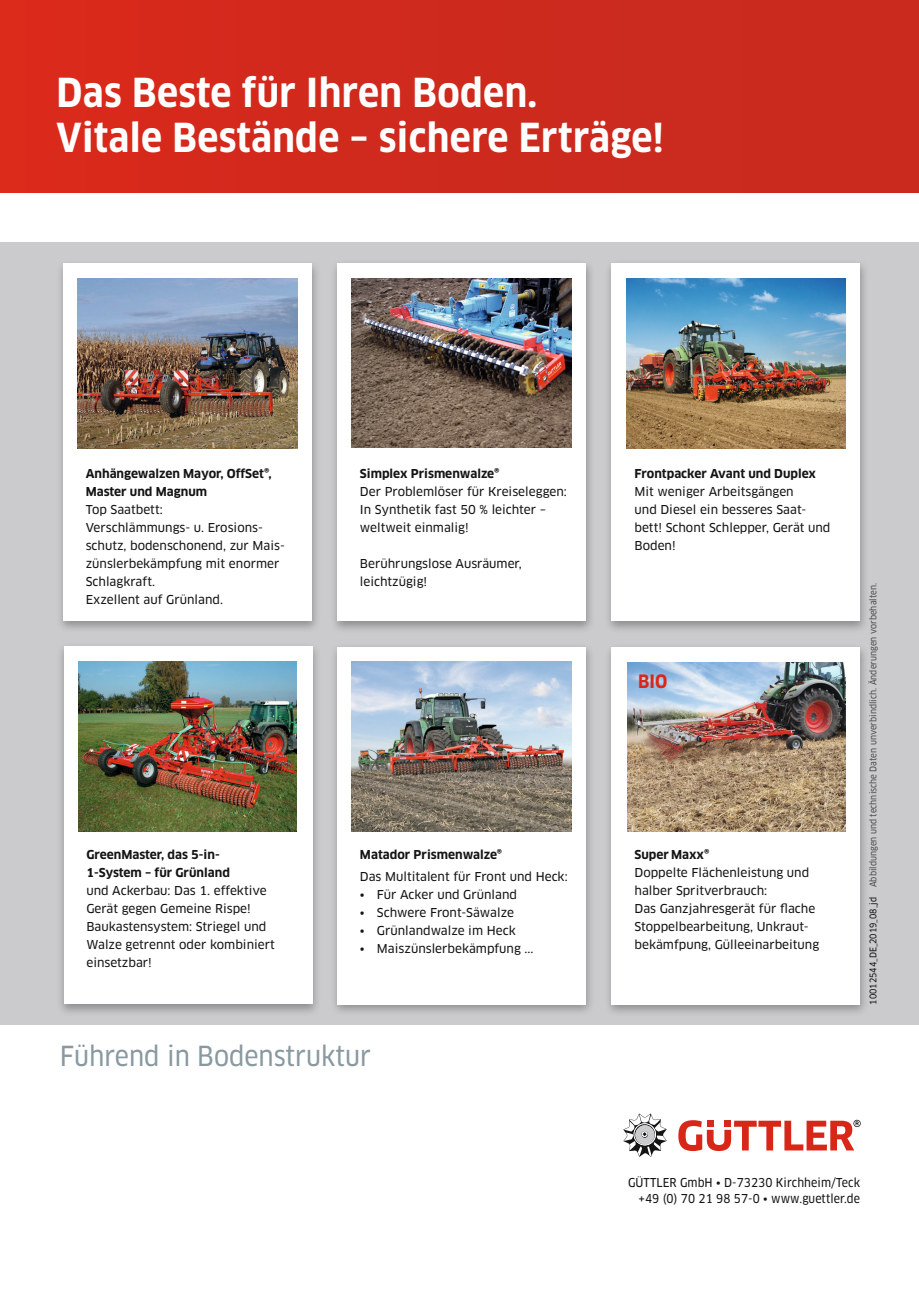
<style>
.page{position:relative;width:919px;height:1289px;background:#fff}
.page>*{position:absolute;margin:0;border:0;box-sizing:border-box;transform-origin:0 0}
.t1{font:700 39px/45px "Clan Pro Narr";letter-spacing:.01em;color:#fff}
.t2{font:27px "Clan Pro Narr News";color:#8999a0}
.t3{font:700 18px "Clan Pro Narr";color:#d82718}
.t4{font:12px/18px "Clan Pro News";color:#131413}
.t5{font:700 12px/18px "Clan Pro";color:#131413}
.t6{font:12px/16.5px "Clan Pro Narr News";letter-spacing:.005em;color:#131413;text-align:right}
.t7{font:9px "Clan Pro Narr News";color:#4d4d4c}
.s1{color:#131413}
</style>
<div class="page">
<div style="left:0;top:243px;width:918px;height:782px;background:#cbcacd"></div>
<div style="left:0;top:0;width:918px;height:193px;background:linear-gradient(to right,#d9291b,#c62a1f)"></div>
<div style="left:56px;top:259px;width:265px;height:374px;background:#131413;opacity:.33"></div>
<div style="left:63px;top:263px;width:248px;height:358px;background:#fff"></div>
<div style="left:330px;top:259px;width:265px;height:374px;background:#131413;opacity:.33"></div>
<div style="left:337px;top:263px;width:248px;height:358px;background:#fff"></div>
<div style="left:604px;top:259px;width:265px;height:374px;background:#131413;opacity:.33"></div>
<div style="left:611px;top:263px;width:249px;height:358px;background:#fff"></div>
<div style="left:330px;top:642px;width:265px;height:374px;background:#131413;opacity:.33"></div>
<div style="left:337px;top:646px;width:248px;height:358px;background:#fff"></div>
<div style="left:604px;top:642px;width:265px;height:374px;background:#131413;opacity:.33"></div>
<div style="left:611px;top:646px;width:249px;height:358px;background:#fff"></div>
<img style="left:78px;top:279px;width:219px;height:169px">
<img style="left:352px;top:278px;width:219px;height:169px">
<img style="left:626px;top:278px;width:219px;height:170px">
<img style="left:627px;top:662px;width:218px;height:169px">
<img style="left:352px;top:661px;width:219px;height:170px">
<svg style="left:623px;top:1113px;width:43px;height:43px"></svg>
<svg style="left:678px;top:1119px;width:182px;height:31px"></svg>
<div style="left:56px;top:642px;width:266px;height:374px;background:#131413;opacity:.33"></div>
<div style="left:64px;top:646px;width:248px;height:357px;background:#fff"></div>
<img style="left:78px;top:661px;width:219px;height:170px">
<h1 class="t1" style="left:56px;top:71px;width:608px">Das Beste für Ihren Boden.<br>Vitale Bestände – sichere Erträge!</h1>
<p class="t5" style="left:86px;top:464px;width:187px">Anhängewalzen Mayor, OffSet®,<br>Master und Magnum</p>
<p class="t4" style="left:86px;top:500px;width:201px">Top Saatbett:<br>Verschlämmungs- u. Erosions&shy;schutz, bodenschonend, zur Mais&shy;zünslerbekämpfung mit enormer<br>Schlagkraft.<br>Exzellent auf Grünland.</p>
<p class="t5" style="left:360px;top:464px;width:141px">Simplex Prismenwalze®</p>
<p class="t4" style="left:360px;top:482px;width:208px">Der Problemlöser für Kreiseleggen:<br>In Synthetik fast 50 % leichter – weltweit einmalig!</p>
<p class="t4" style="left:360px;top:554px;width:163px">Berührungslose Ausräumer, leichtzügig!</p>
<p class="t5" style="left:86px;top:845px;width:145px">GreenMaster, das 5-in-<br>1-System – für Grünland</p>
<p class="t4" style="left:86px;top:881px;width:190px">und Ackerbau: Das 1. effektive<br>Gerät gegen Gemeine Rispe!<br>Baukastensystem: Striegel und<br>Walze getrennt oder kombiniert einsetzbar!</p>
<p class="t5" style="left:360px;top:846px;width:144px">Matador Prismenwalze®</p>
<p class="t4" style="left:360px;top:867px;width:209px">Das Multitalent für Front und Heck:</p>
<p class="t4" style="left:360px;top:885px;width:158px">• Für Acker und Grünland</p>
<p class="t4" style="left:360px;top:903px;width:155px">• Schwere Front-Säwalze</p>
<p class="t4" style="left:360px;top:921px;width:157px">• Grünlandwalze im Heck</p>
<p class="t4" style="left:360px;top:939px;width:175px">• Maiszünslerbekämpfung ...</p>
<h2 class="t2" style="left:60px;top:1040px;width:312px">Führend in Bodenstruktur</h2>
<p class="t5" style="left:634px;top:464px;width:183px">Frontpacker Avant und Duplex</p>
<p class="t4" style="left:634px;top:482px;width:197px">Mit weniger Arbeitsgängen<br>und Diesel ein besseres Saat&shy;bett! Schont Schlepper, Gerät und<br>Boden!</p>
<h3 class="t3" style="left:638px;top:670px;width:31px">BIO</h3>
<p class="t5" style="left:634px;top:846px;width:76px">Super Maxx®</p>
<p class="t4" style="left:634px;top:864px;width:186px">Doppelte Flächenleistung und halber Spritverbrauch:<br>Das Ganzjahresgerät für flache<br>Stoppelbearbeitung, Unkraut&shy;bekämfpung, Gülleeinarbeitung</p>
<p class="t7" style="left:867px;top:1004px;width:423px;rotate:-90deg"><span class="s1">10012544_DE_2019_08_jd</span> Abbildungen und technische Daten unverbindlich. Änderungen vorbehalten.</p>
<p class="t6" style="left:628px;top:1173px;width:233px">GÜTTLER GmbH • D-73230 Kirchheim/Teck +49 (0) 70 21 98 57-0 • www.guettler.de</p>
</div>
